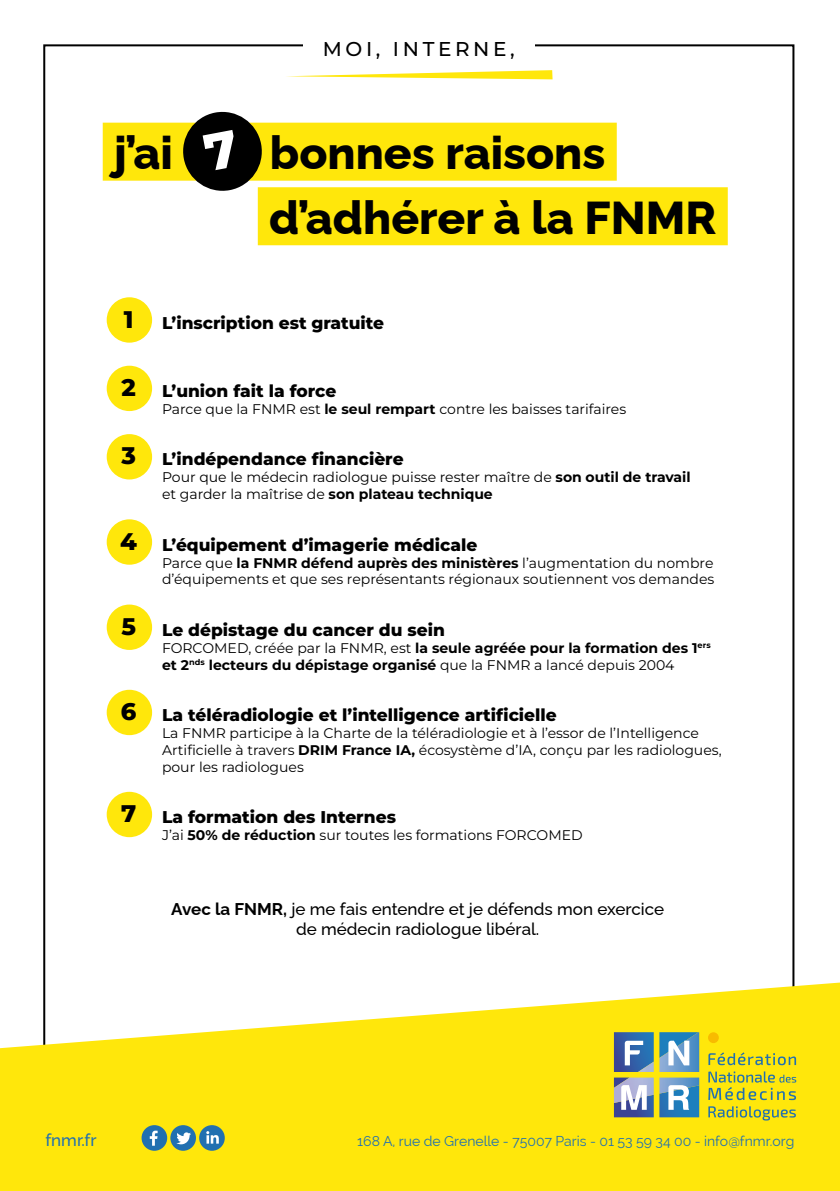
<style>
.page{position:relative;width:840px;height:1191px;background:#fff}
.page>*{position:absolute;margin:0;border:0;box-sizing:border-box;transform-origin:0 0}
.t1{font:800 46px/64.6px "Raleway";color:#000}
.t2{font:800 24px "Montserrat";color:#000}
.t3{font:500 20px "Montserrat";letter-spacing:.18em;color:#000}
.t4{font:800 17px "Montserrat";color:#000}
.t5{font:500 17px/20.4px "Raleway";color:#000;text-align:center}
.t6{font:500 17px "Raleway";color:#2170b0}
.t7{font:14px/16.8px "Montserrat";color:#000}
.t8{font:700 14px/16.8px "Montserrat";color:#000}
.t9{font:14px "Raleway";color:#2170b0}
.s1{font-weight:700}
.s2{font-weight:400}
</style>
<div class="page">
<svg style="left:0;top:982px;width:839px;height:209px;fill:#ffe70b"></svg>
<div style="left:107px;top:297px;width:45px;height:46px;background:#ffe70b;border-radius:50%"></div>
<div style="left:107px;top:366px;width:45px;height:45px;background:#ffe70b;border-radius:50%"></div>
<div style="left:107px;top:434px;width:45px;height:45px;background:#ffe70b;border-radius:50%"></div>
<div style="left:107px;top:519px;width:45px;height:46px;background:#ffe70b;border-radius:50%"></div>
<div style="left:107px;top:604px;width:45px;height:46px;background:#ffe70b;border-radius:50%"></div>
<div style="left:107px;top:690px;width:45px;height:45px;background:#ffe70b;border-radius:50%"></div>
<div style="left:107px;top:792px;width:45px;height:45px;background:#ffe70b;border-radius:50%"></div>
<div style="left:103px;top:123px;width:513px;height:58px;background:#ffe70b"></div>
<div style="left:258px;top:187px;width:469px;height:58px;background:#ffe70b"></div>
<svg style="left:286px;top:70px;width:266px;height:9px"></svg>
<div style="left:707px;top:1032px;width:11px;height:11px;background:#f8bb00;border-radius:50%"></div>
<svg style="left:613px;top:1032px;width:86px;height:85px;background:#83a3ad"></svg>
<svg style="left:708px;top:1052px;width:87px;height:13px"></svg>
<svg style="left:708px;top:1071px;width:87px;height:29px;background:#c8c932"></svg>
<svg style="left:708px;top:1106px;width:87px;height:14px"></svg>
<div style="left:141px;top:1125px;width:26px;height:25px;background:#2170b0;border-radius:50%"></div>
<svg style="left:150px;top:1130px;width:7px;height:15px"></svg>
<div style="left:170px;top:1125px;width:26px;height:25px;background:#2170b0;border-radius:50%"></div>
<svg style="left:176px;top:1132px;width:15px;height:12px"></svg>
<div style="left:199px;top:1125px;width:26px;height:25px;background:#2170b0;border-radius:50%"></div>
<svg style="left:206px;top:1131px;width:13px;height:12px"></svg>
<svg style="left:180px;top:111px;width:85px;height:83px"></svg>
<h3 class="t3" style="left:323px;top:36px;width:193px">MOI, INTERNE,</h3>
<h1 class="t1" style="left:114px;top:116px;width:60px">j’ai</h1>
<h1 class="t1" style="left:269px;top:116px;width:448px">bonnes raisons d’adhérer à la FNMR</h1>
<h2 class="t2" style="left:124px;top:303px;width:11px">1</h2>
<p class="t4" style="left:162px;top:311px;width:223px">L’inscription est gratuite</p>
<h2 class="t2" style="left:121px;top:371px;width:16px">2</h2>
<p class="t4" style="left:162px;top:380px;width:176px">L’union fait la force</p>
<p class="t7" style="left:162px;top:400px;width:465px">Parce que la FNMR est <span class="s1">le seul rempart</span> contre les baisses tarifaires</p>
<h2 class="t2" style="left:121px;top:440px;width:16px">3</h2>
<p class="t4" style="left:162px;top:448px;width:243px">L’indépendance financière</p>
<p class="t7" style="left:162px;top:468px;width:530px">Pour que le médecin radiologue puisse rester maître de <span class="s1">son outil de travail </span>et garder la maîtrise de <span class="s1">son plateau technique</span></p>
<h2 class="t2" style="left:120px;top:525px;width:18px">4</h2>
<p class="t4" style="left:162px;top:533px;width:316px">L’équipement d’imagerie médicale</p>
<p class="t7" style="left:162px;top:554px;width:553px">Parce que <span class="s1">la FNMR défend auprès des ministères</span> l’augmentation du nombre d’équipements et que ses représentants régionaux soutiennent vos demandes</p>
<h2 class="t2" style="left:121px;top:610px;width:16px">5</h2>
<p class="t4" style="left:162px;top:618px;width:284px">Le dépistage du cancer du sein</p>
<p class="t8" style="left:162px;top:639px;width:550px"><span class="s2">FORCOMED, créée par la FNMR, est</span> la seule agréée pour la formation des 1<sup>ers </sup>et 2<sup>nds</sup> lecteurs du dépistage organisé <span class="s2">que la FNMR a lancé depuis 2004</span></p>
<h2 class="t2" style="left:121px;top:695px;width:17px">6</h2>
<p class="t4" style="left:162px;top:704px;width:396px">La téléradiologie et l’intelligence artificielle</p>
<p class="t7" style="left:162px;top:724px;width:561px">La FNMR participe à la Charte de la téléradiologie et à l’essor de l’Intelligence<br>Artificielle à travers <span class="s1">DRIM France IA,</span> écosystème d’IA, conçu par les radiologues, pour les radiologues</p>
<h2 class="t2" style="left:121px;top:797px;width:17px">7</h2>
<p class="t4" style="left:162px;top:806px;width:235px">La formation des Internes</p>
<p class="t7" style="left:162px;top:826px;width:422px">J’ai <span class="s1">50% de réduction</span> sur toutes les formations FORCOMED</p>
<p class="t5" style="left:171px;top:896px;width:494px"><span class="s1">Avec la FNMR,</span> je me fais entendre et je défends mon exercice de médecin radiologue libéral.</p>
<p class="t6" style="left:45px;top:1126px;width:53px">fnmr.fr</p>
<p class="t9" style="left:357px;top:1132px;width:438px">168 A, rue de Grenelle - 75007 Paris - 01 53 59 34 00 - info@fnmr.org</p>
</div>
